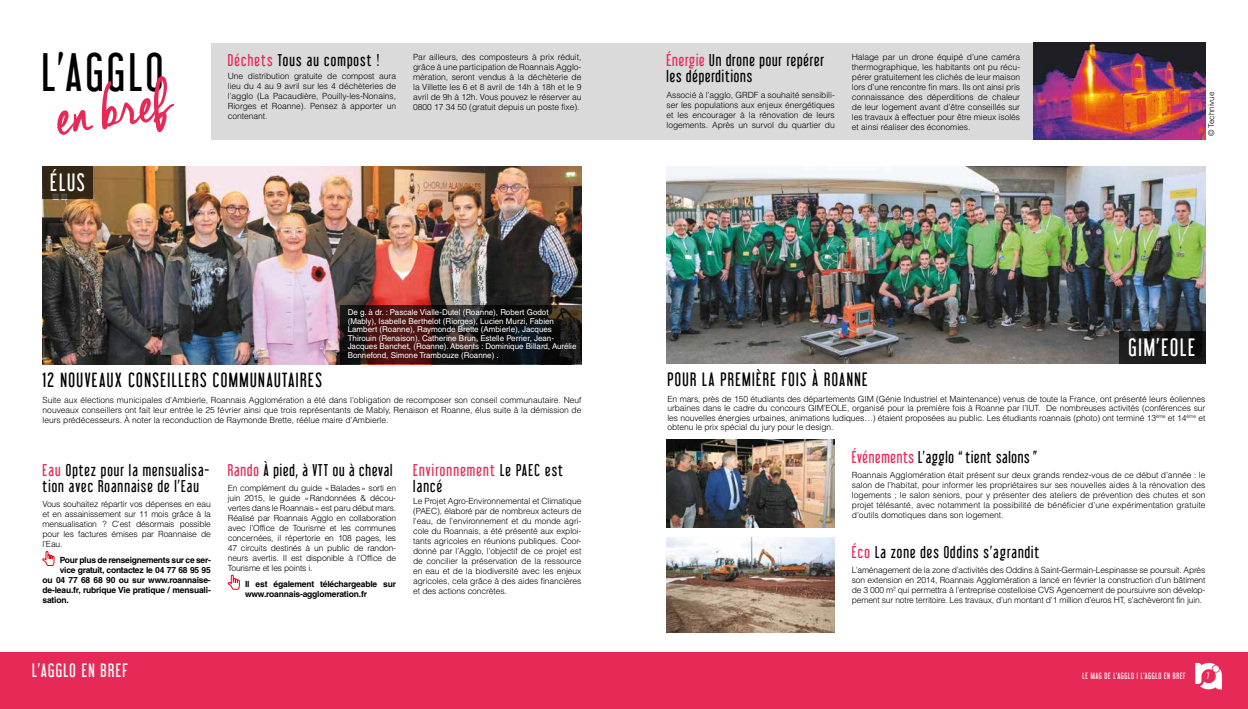
<style>
.page{position:relative;width:1248px;height:709px;background:#fff}
.page>*{position:absolute;margin:0;border:0;box-sizing:border-box;transform-origin:0 0}
.t1{font:47.5px "Libel Suit";letter-spacing:.075em;color:#000}
.t2{font:22px "Libel Suit";letter-spacing:.08em;color:#fff}
.t3{font:18px "Libel Suit";letter-spacing:.08em;color:#000}
.t4{font:17px "Libel Suit";letter-spacing:.08em;color:#000}
.t5{font:17px "Libel Suit";letter-spacing:.08em;color:#fff}
.t6{font:15px/16px "Libel Suit";letter-spacing:.07em;color:#000}
.t7{font:15px "Libel Suit";letter-spacing:.05em;color:#000}
.t8{font:300 8.5px/10px "Helvetica LT Std";letter-spacing:-.005em;color:#000;text-align:justify}
.t9{font:700 8.5px/10px "Helvetica LT Std";letter-spacing:-.02em;color:#000}
.t10{font:8px/8.5px "Helvetica LT Std";color:#fff}
.t11{font:8px "Libel Suit";letter-spacing:.08em;color:#fff}
.t12{font:300 8px "Helvetica LT Std";letter-spacing:-.005em;color:#000}
.s1{color:#e72957}
</style>
<div class="page">
<div style="left:0;top:652px;width:1247px;height:57px;background:#e72957"></div>
<svg style="left:1195px;top:663px;width:26px;height:26px"></svg>
<svg style="left:57px;top:110px;width:36px;height:25px"></svg>
<svg style="left:102px;top:76px;width:72px;height:56px"></svg>
<img style="left:666px;top:167px;width:539px;height:197px">
<img style="left:43px;top:167px;width:538px;height:197px">
<svg style="left:1119px;top:331px;width:86px;height:33px;background:#181818"></svg>
<div style="left:43px;top:167px;width:50px;height:32px;background:#342715"></div>
<div style="left:211px;top:43px;width:994px;height:96px;background:#dadada"></div>
<img style="left:1033px;top:43px;width:172px;height:96px">
<img style="left:666px;top:439px;width:168px;height:88px">
<img style="left:666px;top:537px;width:168px;height:95px">
<svg style="left:340px;top:305px;width:241px;height:59px;background:#241414"></svg>
<svg style="left:42px;top:551px;width:13px;height:15px"></svg>
<svg style="left:227px;top:574px;width:13px;height:16px"></svg>
<h1 class="t1" style="left:42px;top:44px;width:123px">L’AGGLO</h1>
<h2 class="t2" style="left:50px;top:170px;width:36px">ÉLUS</h2>
<h3 class="t6" style="left:228px;top:52px;width:153px"><span class="s1">Déchets</span> Tous au compost !</h3>
<p class="t8" style="left:228px;top:71px;width:170px">Une distribution gratuite de compost aura lieu du 4 au 9 avril sur les 4 déchèteries de l’agglo (La Pacaudière, Pouilly-les-Nonains, Riorges et Roanne). Pensez à apporter un contenant.</p>
<p class="t8" style="left:413px;top:52px;width:170px">Par ailleurs, des composteurs à prix réduit, grâce à une participation de Roannais Agglo&shy;mération, seront vendus à la déchèterie de la Villette les 6 et 8 avril de 14h à 18h et le 9 avril de 9h à 12h. Vous pouvez le réserver au 0800 17 34 50 (gratuit depuis un poste fixe).</p>
<p class="t10" style="left:348px;top:308px;width:230px">De g. à dr. : Pascale Vialle-Dutel (Roanne), Robert Godot (Mably), Isabelle Berthelot (Riorges), Lucien Murzi, Fabien Lambert (Roanne), Raymonde Brette (Ambierle), Jacques Thirouin (Renaison), Catherine Brun, Estelle Perrier, Jean-Jacques Banchet, (Roanne). Absents : Dominique Billard, Aurélie Bonnefond, Simone Trambouze (Roanne) .</p>
<h3 class="t3" style="left:43px;top:369px;width:281px">12 NOUVEAUX CONSEILLERS COMMUNAUTAIRES</h3>
<p class="t8" style="left:43px;top:395px;width:540px">Suite aux élections municipales d’Ambierle, Roannais Agglomération a été dans l’obligation de recomposer son conseil communautaire. Neuf nouveaux conseillers ont fait leur entrée le 25 février ainsi que trois représentants de Mably, Renaison et Roanne, élus suite à la démission de leurs prédécesseurs. À noter la reconduction de Raymonde Brette, réélue maire d’Ambierle.</p>
<h3 class="t6" style="left:43px;top:461px;width:168px"><span class="s1">Eau</span> Optez pour la mensualisa&shy;tion avec Roannaise de l’Eau</h3>
<p class="t8" style="left:43px;top:499px;width:170px">Vous souhaitez répartir vos dépenses en eau et en assainissement sur 11 mois grâce à la mensualisation ? C’est désormais possible pour les factures émises par Roannaise de l’Eau.</p>
<p class="t9" style="left:60px;top:555px;width:152px">Pour plus de renseignements sur ce ser-</p>
<p class="t9" style="left:60px;top:565px;width:152px">vice gratuit, contactez le 04 77 68 95 95</p>
<p class="t9" style="left:43px;top:575px;width:170px">ou 04 77 68 68 90 ou sur www.roannaise-</p>
<p class="t9" style="left:43px;top:585px;width:170px">de-leau.fr, rubrique Vie pratique / mensuali-</p>
<p class="t9" style="left:43px;top:594px;width:28px">sation.</p>
<h3 class="t6" style="left:228px;top:461px;width:166px"><span class="s1">Rando</span> À pied, à VTT ou à cheval</h3>
<p class="t8" style="left:228px;top:483px;width:170px">En complément du guide «Balades» sorti en juin 2015, le guide «Randonnées &amp; décou&shy;vertes dans le Roannais» est paru début mars.<br>Réalisé par Roannais Agglo en collaboration avec l’Office de Tourisme et les communes concernées, il répertorie en 108 pages, les 47 circuits destinés à un public de randon&shy;neurs avertis. Il est disponible à l’Office de Tourisme et les points i.</p>
<p class="t9" style="left:245px;top:578px;width:152px">Il est également téléchargeable sur www.roannais-agglomeration.fr</p>
<h3 class="t6" style="left:413px;top:461px;width:151px"><span class="s1">Environnement</span> Le PAEC est lancé</h3>
<p class="t8" style="left:413px;top:496px;width:170px">Le Projet Agro-Environnemental et Climatique (PAEC), élaboré par de nombreux acteurs de l’eau, de l’environnement et du monde agri&shy;cole du Roannais, a été présenté aux exploi&shy;tants agricoles en réunions publiques. Coor&shy;donné par l’Agglo, l’objectif de ce projet est de concilier la préservation de la ressource en eau et de la biodiversité avec les enjeux agricoles, cela grâce à des aides financières et des actions concrètes.</p>
<h3 class="t6" style="left:666px;top:52px;width:159px"><span class="s1">Énergie</span> Un drone pour repérer les déperditions</h3>
<p class="t8" style="left:666px;top:89px;width:170px">Associé à l’agglo, GRDF a souhaité sensibili&shy;ser les populations aux enjeux énergétiques et les encourager à la rénovation de leurs logements. Après un survol du quartier du</p>
<p class="t8" style="left:851px;top:52px;width:170px">Halage par un drone équipé d’une caméra thermographique, les habitants ont pu récu&shy;pérer gratuitement les clichés de leur maison lors d’une rencontre fin mars. Ils ont ainsi pris connaissance des déperditions de chaleur de leur logement avant d’être conseillés sur les travaux à effectuer pour être mieux isolés et ainsi réaliser des économies.</p>
<p class="t12" style="left:1205px;top:136px;width:46px;rotate:-90deg">© Technivue</p>
<h2 class="t2" style="left:1128px;top:334px;width:68px">GIM’EOLE</h2>
<h3 class="t4" style="left:667px;top:369px;width:201px">POUR LA PREMIÈRE FOIS À ROANNE</h3>
<p class="t8" style="left:667px;top:394px;width:539px;line-height:9.5px">En mars, près de 150 étudiants des départements GIM (Génie Industriel et Maintenance) venus de toute la France, ont présenté leurs éoliennes urbaines dans le cadre du concours GIM’EOLE, organisé pour la première fois à Roanne par l’IUT. De nombreuses activités (conférences sur les nouvelles énergies urbaines, animations ludiques…) étaient proposées au public. Les étudiants roannais (photo) ont terminé 13<sup>ème</sup> et 14<sup>ème</sup> et obtenu le prix spécial du jury pour le design.</p>
<h3 class="t7" style="left:851px;top:448px;width:186px"><span class="s1">Événements</span> L’agglo “ tient salons ”</h3>
<p class="t8" style="left:851px;top:470px;width:355px">Roannais Agglomération était présent sur deux grands rendez-vous de ce début d’année : le salon de l’habitat, pour informer les propriétaires sur ses nouvelles aides à la rénovation des logements ; le salon seniors, pour y présenter des ateliers de prévention des chutes et son projet télésanté, avec notamment la possibilité de bénéficier d’une expérimentation gratuite d’outils domotiques dans son logement.</p>
<h3 class="t6" style="left:851px;top:544px;width:189px"><span class="s1">Éco</span> La zone des Oddins s’agrandit</h3>
<p class="t8" style="left:851px;top:565px;width:355px">L’aménagement de la zone d’activités des Oddins à Saint-Germain-Lespinasse se poursuit. Après son extension en 2014, Roannais Agglomération a lancé en février la construction d’un bâtiment de 3 000 m² qui permettra à l’entreprise costelloise CVS Agencement de poursuivre son dévelop&shy;pement sur notre territoire. Les travaux, d’un montant d’1 million d’euros HT, s’achèveront fin juin.</p>
<h3 class="t5" style="left:32px;top:659px;width:97px">L’AGGLO EN BREF</h3>
<p class="t11" style="left:1082px;top:671px;width:105px">LE MAG DE L’AGGLO I L’AGGLO EN BREF</p>
<p class="t11" style="left:1206px;top:671px;width:4px">7</p>
</div>
